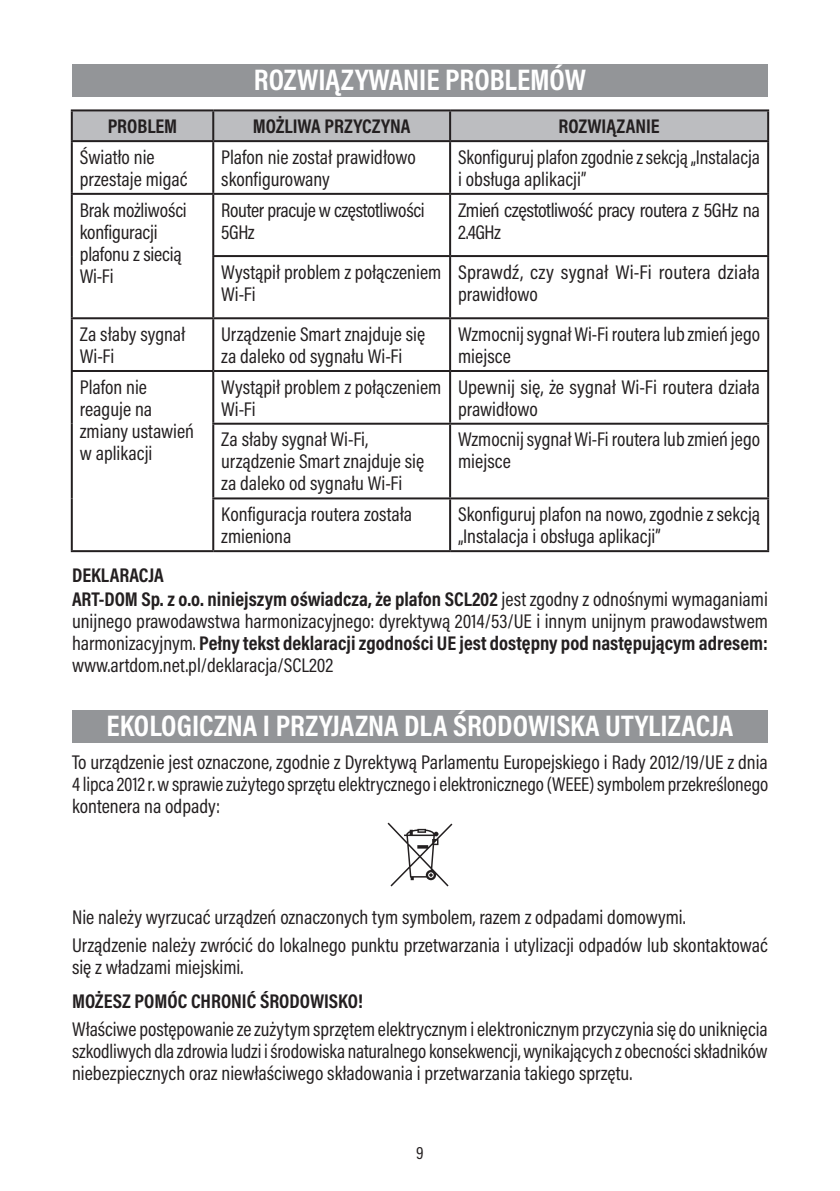
<style>
.page{position:relative;width:840px;height:1191px;background:#fff}
.page>*{position:absolute;margin:0;border:0;box-sizing:border-box;transform-origin:0 0}
.t1{font:700 30px "Acumin Pro Cond";color:#fff}
.t2{font:20px/22px "Acumin Pro Cond";color:#231f20}
.t3{font:700 20px "Acumin Pro Cond";color:#231f20}
.t4{font:20px/22px "Acumin Pro Cond";letter-spacing:-.025em;color:#231f20}
.t5{font:20px/22px "Acumin Pro Cond";letter-spacing:-.02em;color:#231f20}
.t6{font:18px "Acumin Pro Cond";color:#231f20}
.s1{font-weight:700}
</style>
<div class="page">
<div style="left:72px;top:710px;width:695px;height:33px;background:#939598"></div>
<div style="left:72px;top:64px;width:695px;height:33px;background:#939598"></div>
<div style="left:73px;top:111px;width:693px;height:29px;background:#bcbdc0"></div>
<hr style="left:71px;top:109px;width:142px;height:2px;background:#231f20">
<hr style="left:71px;top:111px;width:2px;height:29px;background:#231f20">
<hr style="left:213px;top:109px;width:237px;height:2px;background:#231f20">
<hr style="left:212px;top:111px;width:2px;height:29px;background:#231f20">
<hr style="left:450px;top:109px;width:318px;height:2px;background:#231f20">
<hr style="left:449px;top:111px;width:2px;height:29px;background:#231f20">
<hr style="left:766px;top:111px;width:2px;height:29px;background:#231f20">
<hr style="left:71px;top:140px;width:142px;height:2px;background:#231f20">
<hr style="left:71px;top:142px;width:2px;height:51px;background:#231f20">
<hr style="left:213px;top:140px;width:237px;height:2px;background:#231f20">
<hr style="left:212px;top:142px;width:2px;height:51px;background:#231f20">
<hr style="left:450px;top:140px;width:318px;height:2px;background:#231f20">
<hr style="left:449px;top:142px;width:2px;height:51px;background:#231f20">
<hr style="left:766px;top:142px;width:2px;height:51px;background:#231f20">
<hr style="left:71px;top:193px;width:142px;height:2px;background:#231f20">
<hr style="left:71px;top:195px;width:2px;height:61px;background:#231f20">
<hr style="left:213px;top:193px;width:237px;height:2px;background:#231f20">
<hr style="left:212px;top:195px;width:2px;height:60px;background:#231f20">
<hr style="left:450px;top:193px;width:318px;height:2px;background:#231f20">
<hr style="left:449px;top:195px;width:2px;height:60px;background:#231f20">
<hr style="left:766px;top:195px;width:2px;height:60px;background:#231f20">
<hr style="left:71px;top:256px;width:2px;height:61px;background:#231f20">
<hr style="left:212px;top:255px;width:238px;height:2px;background:#231f20">
<hr style="left:212px;top:257px;width:2px;height:60px;background:#231f20">
<hr style="left:450px;top:255px;width:318px;height:2px;background:#231f20">
<hr style="left:449px;top:257px;width:2px;height:60px;background:#231f20">
<hr style="left:766px;top:257px;width:2px;height:60px;background:#231f20">
<hr style="left:71px;top:317px;width:142px;height:2px;background:#231f20">
<hr style="left:71px;top:319px;width:2px;height:51px;background:#231f20">
<hr style="left:213px;top:317px;width:237px;height:2px;background:#231f20">
<hr style="left:212px;top:319px;width:2px;height:51px;background:#231f20">
<hr style="left:450px;top:317px;width:318px;height:2px;background:#231f20">
<hr style="left:449px;top:319px;width:2px;height:51px;background:#231f20">
<hr style="left:766px;top:319px;width:2px;height:51px;background:#231f20">
<hr style="left:71px;top:370px;width:142px;height:2px;background:#231f20">
<hr style="left:71px;top:372px;width:2px;height:52px;background:#231f20">
<hr style="left:213px;top:370px;width:237px;height:2px;background:#231f20">
<hr style="left:212px;top:372px;width:2px;height:51px;background:#231f20">
<hr style="left:450px;top:370px;width:318px;height:2px;background:#231f20">
<hr style="left:449px;top:372px;width:2px;height:51px;background:#231f20">
<hr style="left:766px;top:372px;width:2px;height:51px;background:#231f20">
<hr style="left:71px;top:424px;width:2px;height:74px;background:#231f20">
<hr style="left:212px;top:423px;width:238px;height:2px;background:#231f20">
<hr style="left:212px;top:425px;width:2px;height:72px;background:#231f20">
<hr style="left:450px;top:423px;width:318px;height:2px;background:#231f20">
<hr style="left:449px;top:425px;width:2px;height:72px;background:#231f20">
<hr style="left:766px;top:425px;width:2px;height:72px;background:#231f20">
<hr style="left:71px;top:498px;width:2px;height:52px;background:#231f20">
<hr style="left:212px;top:497px;width:238px;height:2px;background:#231f20">
<hr style="left:212px;top:499px;width:2px;height:51px;background:#231f20">
<hr style="left:450px;top:497px;width:318px;height:2px;background:#231f20">
<hr style="left:449px;top:499px;width:2px;height:51px;background:#231f20">
<hr style="left:766px;top:499px;width:2px;height:51px;background:#231f20">
<hr style="left:71px;top:550px;width:142px;height:2px;background:#231f20">
<hr style="left:213px;top:550px;width:237px;height:2px;background:#231f20">
<hr style="left:450px;top:550px;width:318px;height:2px;background:#231f20">
<svg style="left:387px;top:822px;width:65px;height:64px"></svg>
<h1 class="t1" style="left:254px;top:60px;width:333px">ROZWIĄZYWANIE PROBLEMÓW</h1>
<p class="t3" style="left:108px;top:113px;width:69px">PROBLEM</p>
<p class="t3" style="left:253px;top:113px;width:148px">Możliwa przyczyna</p>
<p class="t3" style="left:558px;top:113px;width:103px">ROZWIĄZANIE</p>
<p class="t2" style="left:80px;top:146px;width:109px">Światło nie przestaje migać</p>
<p class="t2" style="left:221px;top:146px;width:196px">Plafon nie został prawidłowo skonfigurowany</p>
<p class="t2" style="left:458px;top:146px;width:303px">Skonfiguruj plafon zgodnie z sekcją „Instalacja i obsługa aplikacji”</p>
<p class="t2" style="left:80px;top:198px;width:108px">Brak możliwości konfiguracji plafonu z siecią<br>Wi-Fi</p>
<p class="t5" style="left:221px;top:198px;width:205px">Router pracuje w częstotliwości<br>5GHz</p>
<p class="t4" style="left:458px;top:198px;width:303px">Zmień częstotliwość pracy routera z 5GHz na<br>2.4GHz</p>
<p class="t2" style="left:221px;top:260px;width:221px">Wystąpił problem z połączeniem<br>Wi-Fi</p>
<p class="t2" style="left:458px;top:260px;width:303px">Sprawdź, czy sygnał Wi-Fi routera działa prawidłowo</p>
<p class="t2" style="left:80px;top:323px;width:107px">Za słaby sygnał<br>Wi-Fi</p>
<p class="t2" style="left:221px;top:323px;width:205px">Urządzenie Smart znajduje się za daleko od sygnału Wi-Fi</p>
<p class="t2" style="left:458px;top:323px;width:303px">Wzmocnij sygnał Wi-Fi routera lub zmień jego miejsce</p>
<p class="t2" style="left:80px;top:375px;width:116px">Plafon nie reaguje na zmiany ustawień w aplikacji</p>
<p class="t2" style="left:221px;top:375px;width:221px">Wystąpił problem z połączeniem<br>Wi-Fi</p>
<p class="t2" style="left:458px;top:375px;width:303px">Upewnij się, że sygnał Wi-Fi routera działa prawidłowo</p>
<p class="t2" style="left:221px;top:428px;width:204px">Za słaby sygnał Wi-Fi, urządzenie Smart znajduje się za daleko od sygnału Wi-Fi</p>
<p class="t2" style="left:458px;top:428px;width:303px">Wzmocnij sygnał Wi-Fi routera lub zmień jego miejsce</p>
<p class="t2" style="left:221px;top:503px;width:192px">Konfiguracja routera została zmieniona</p>
<p class="t2" style="left:458px;top:503px;width:303px">Skonfiguruj plafon na nowo, zgodnie z sekcją „Instalacja i obsługa aplikacji”</p>
<p class="t2" style="left:72px;top:564px;width:697px"><span class="s1">DEKLARACJA<br>ART-DOM Sp. z o.o. niniejszym oświadcza, że plafon SCL202</span> jest zgodny z odnośnymi wymaganiami unijnego prawodawstwa harmonizacyjnego: dyrektywą 2014/53/UE i innym unijnym prawodawstwem harmonizacyjnym. <span class="s1">Pełny tekst deklaracji zgodności UE jest dostępny pod następującym adresem: </span>www.artdom.net.pl/deklaracja/SCL202</p>
<h1 class="t1" style="left:107px;top:706px;width:70px">Ekologiczna</h1>
<h1 class="t1" style="left:263px;top:706px;width:93px">i przyjazna</h1>
<h1 class="t1" style="left:404px;top:706px;width:124px">dla środowiska</h1>
<h1 class="t1" style="left:605px;top:706px;width:69px">utylizac</h1>
<h1 class="t1" style="left:709px;top:706px;width:23px">ja</h1>
<p class="t2" style="left:72px;top:751px;width:697px;text-align:justify">To urządzenie jest oznaczone, zgodnie z Dyrektywą Parlamentu Europejskiego i Rady 2012/19/UE z dnia 4 lipca 2012 r. w sprawie zużytego sprzętu elektrycznego i elektronicznego (WEEE) symbolem przekreślonego kontenera na odpady:</p>
<p class="t2" style="left:72px;top:903px;width:697px;line-height:27.6px">Nie należy wyrzucać urządzeń oznaczonych tym symbolem, razem z odpadami domowymi.<br>Urządzenie należy zwrócić do lokalnego punktu przetwarzania i utylizacji odpadów lub skontaktować</p>
<p class="t2" style="left:72px;top:955px;width:173px">się z władzami miejskimi.</p>
<p class="t3" style="left:72px;top:988px;width:11px">Możesz</p>
<p class="t3" style="left:134px;top:988px;width:67px">pomóc chroni</p>
<p class="t3" style="left:246px;top:988px;width:64px">ć środowisko</p>
<p class="t3" style="left:358px;top:988px;width:7px">!</p>
<p class="t2" style="left:72px;top:1017px;width:696px;text-align:justify">Właściwe postępowanie ze zużytym sprzętem elektrycznym i elektronicznym przyczynia się do uniknięcia szkodliwych dla zdrowia ludzi i środowiska naturalnego konsekwencji, wynikających z obecności składników niebezpiecznych oraz niewłaściwego składowania i przetwarzania takiego sprzętu.</p>
<p class="t6" style="left:416px;top:1141px;width:9px">9</p>
</div>
